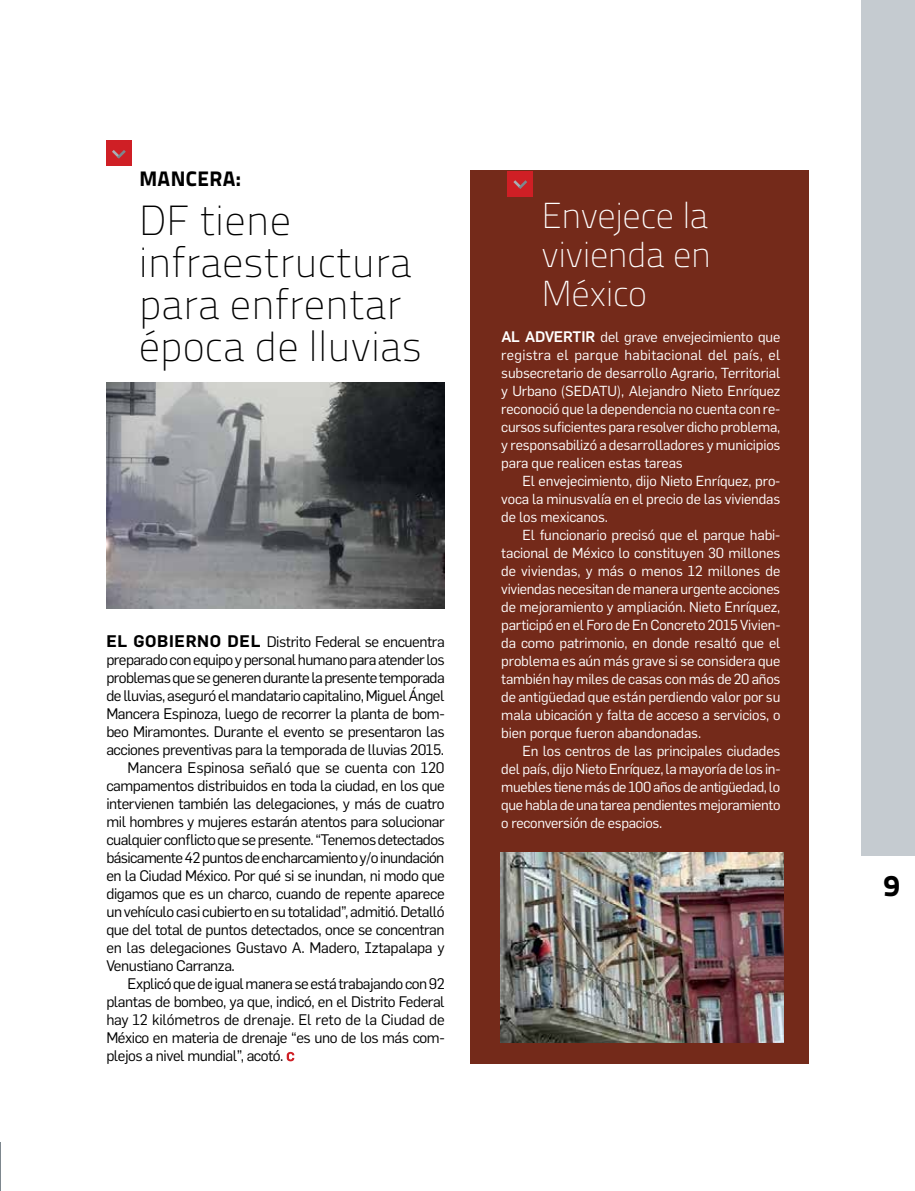
<style>
.page{position:relative;width:915px;height:1191px;background:#fff}
.page>*{position:absolute;margin:0;border:0;box-sizing:border-box;transform-origin:0 0}
.t1{font:100 42px/42px "Titillium Text 22 L";color:#000}
.t2{font:100 36px/39px "Titillium Text 22 L";letter-spacing:-.015em;color:#fff;text-align:justify}
.t3{font:800 30px "Titillium Text 22 L";color:#000}
.t4{font:800 21px "Titillium Text 22 L";letter-spacing:.02em;color:#000}
.t5{font:15px "Flama";letter-spacing:-.03em;color:#000}
.t6{font:15px "Flama";letter-spacing:-.01em;color:#000}
.t7{font:14.25px/18px "Flama";letter-spacing:-.01em;color:#fff;text-align:justify}
.s1{font-weight:600;font-size:16.5px}
.s2{font-weight:500;font-size:15px}
</style>
<div class="page">
<hr style="left:0;top:1142px;width:1px;height:49px;background:#7d878e">
<div style="left:106px;top:141px;width:25px;height:25px;background:#cf1f25"></div>
<svg style="left:112px;top:150px;width:14px;height:9px"></svg>
<div style="left:470px;top:170px;width:338px;height:893px;background:#742a1a"></div>
<div style="left:507px;top:171px;width:25px;height:25px;background:#cf1f25"></div>
<svg style="left:513px;top:180px;width:14px;height:9px"></svg>
<div style="left:861px;top:0;width:53px;height:855px;background:#c5cbd0"></div>
<svg style="left:286px;top:1052px;width:8px;height:9px"></svg>
<img style="left:106px;top:383px;width:338px;height:226px">
<img style="left:500px;top:852px;width:283px;height:191px">
<h3 class="t4" style="left:139px;top:162px;width:103px">MANCERA:</h3>
<h1 class="t1" style="left:139px;top:197px;width:285px">DF tiene infraestructura para enfrentar época de lluvias</h1>
<p class="t5" style="left:106px;top:633px;width:340px"><span class="s1">EL GOBIERNO DEL</span> Distrito Federal se encuentra</p>
<p class="t5" style="left:106px;top:651px;width:339px">preparado con equipo y personal humano para atender los</p>
<p class="t5" style="left:106px;top:669px;width:340px">problemas que se generen durante la presente temporada</p>
<p class="t5" style="left:106px;top:687px;width:339px">de lluvias, aseguró el mandatario capitalino, Miguel Ángel</p>
<p class="t5" style="left:106px;top:705px;width:340px">Mancera Espinoza, luego de recorrer la planta de bom-</p>
<p class="t5" style="left:106px;top:723px;width:340px">beo Miramontes. Durante el evento se presentaron las</p>
<p class="t5" style="left:106px;top:741px;width:339px">acciones preventivas para la temporada de lluvias 2015.</p>
<p class="t5" style="left:128px;top:759px;width:318px">Mancera Espinosa señaló que se cuenta con 120</p>
<p class="t5" style="left:106px;top:777px;width:340px">campamentos distribuidos en toda la ciudad, en los que</p>
<p class="t5" style="left:106px;top:795px;width:340px">intervienen también las delegaciones, y más de cuatro</p>
<p class="t5" style="left:106px;top:813px;width:340px">mil hombres y mujeres estarán atentos para solucionar</p>
<p class="t5" style="left:106px;top:831px;width:340px">cualquier conflicto que se presente. “Tenemos detectados</p>
<p class="t5" style="left:106px;top:849px;width:339px">básicamente 42 puntos de encharcamiento y/o inundación</p>
<p class="t5" style="left:106px;top:867px;width:340px">en la Ciudad México. Por qué si se inundan, ni modo que</p>
<p class="t5" style="left:106px;top:885px;width:339px">digamos que es un charco, cuando de repente aparece</p>
<p class="t5" style="left:106px;top:903px;width:340px">un vehículo casi cubierto en su totalidad”, admitió. Detalló</p>
<p class="t5" style="left:106px;top:921px;width:340px">que del total de puntos detectados, once se concentran</p>
<p class="t5" style="left:106px;top:939px;width:340px">en las delegaciones Gustavo A. Madero, Iztapalapa y</p>
<p class="t5" style="left:106px;top:957px;width:130px">Venustiano Carranza.</p>
<p class="t5" style="left:128px;top:975px;width:318px">Explicó que de igual manera se está trabajando con 92</p>
<p class="t5" style="left:106px;top:993px;width:340px">plantas de bombeo, ya que, indicó, en el Distrito Federal</p>
<p class="t6" style="left:106px;top:1011px;width:340px">hay 12 kilómetros de drenaje. El reto de la Ciudad de</p>
<p class="t5" style="left:106px;top:1029px;width:340px">México en materia de drenaje “es uno de los más com-</p>
<p class="t5" style="left:106px;top:1047px;width:179px">plejos a nivel mundial”, acotó.</p>
<h2 class="t2" style="left:541px;top:194px;width:171px">Envejece la vivienda en México</h2>
<p class="t7" style="left:501px;top:328px;width:280px"><span class="s2">AL ADVERTIR</span> del grave envejecimiento que registra el parque habitacional del país, el subsecretario de desarrollo Agrario, Territorial y Urbano (SEDATU), Alejandro Nieto Enríquez reconoció que la dependencia no cuenta con re&shy;cursos suficientes para resolver dicho problema, y responsabilizó a desarrolladores y municipios para que realicen estas tareas</p>
<p class="t7" style="left:501px;top:472px;width:280px;text-indent:21px">El envejecimiento, dijo Nieto Enríquez, pro&shy;voca la minusvalía en el precio de las viviendas de los mexicanos.</p>
<p class="t7" style="left:501px;top:526px;width:280px;text-indent:21px">El funcionario precisó que el parque habi&shy;tacional de México lo constituyen 30 millones de viviendas, y más o menos 12 millones de viviendas necesitan de manera urgente acciones de mejoramiento y ampliación. Nieto Enríquez, participó en el Foro de En Concreto 2015 Vivien&shy;da como patrimonio, en donde resaltó que el problema es aún más grave si se considera que también hay miles de casas con más de 20 años de antigüedad que están perdiendo valor por su mala ubicación y falta de acceso a servicios, o bien porque fueron abandonadas.</p>
<p class="t7" style="left:501px;top:742px;width:280px;text-indent:21px">En los centros de las principales ciudades del país, dijo Nieto Enríquez, la mayoría de los in&shy;muebles tiene más de 100 años de antigüedad, lo que habla de una tarea pendientes mejoramiento o reconversión de espacios.</p>
<h3 class="t3" style="left:883px;top:862px;width:17px">9</h3>
</div>
